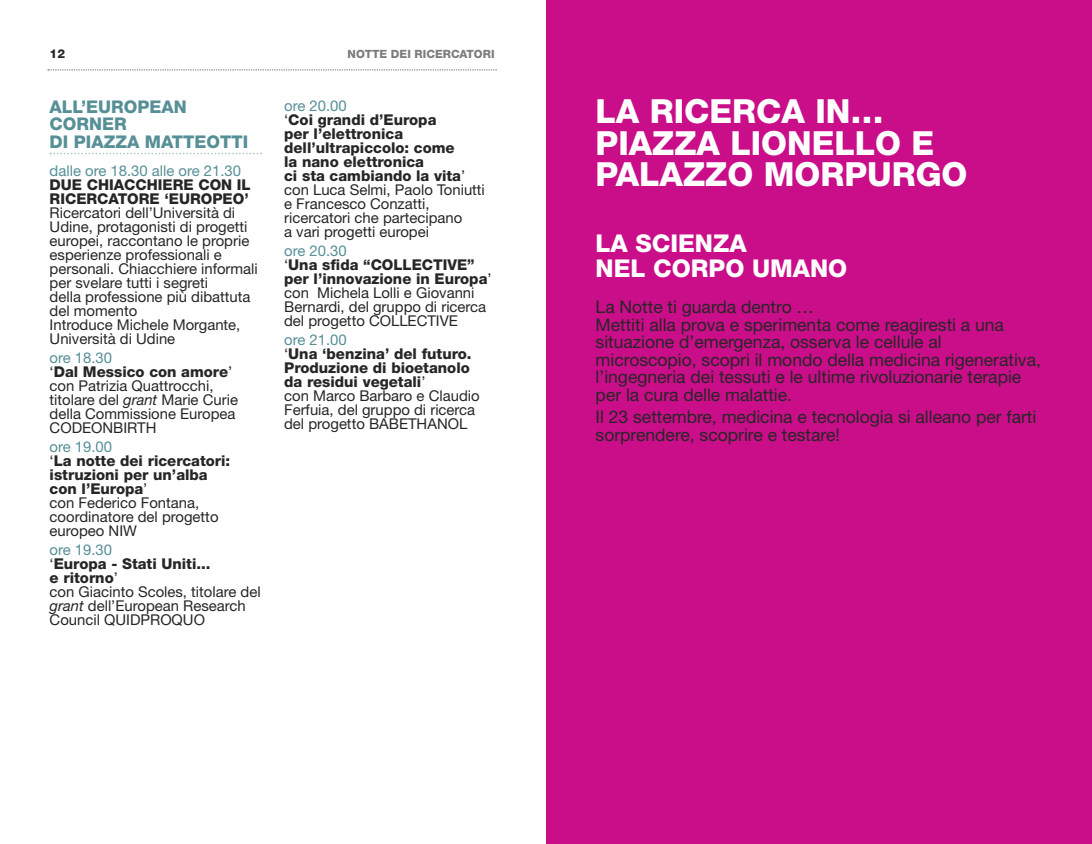
<style>
.page{position:relative;width:1092px;height:844px;background:#fff}
.page>*{position:absolute;margin:0;border:0;box-sizing:border-box;transform-origin:0 0}
.t1{font:800 33.25px/31.5px "Helvetica Neue";color:#fff}
.t2{font:800 24.5px/24.5px "Helvetica Neue";color:#fff}
.t3{font:17.5px/17.5px "Helvetica Neue";color:#272627}
.t4{font:800 17.5px/17.5px "Helvetica Neue";color:#578f97}
.t5{font:14.88px/14px "Helvetica Neue";color:#272627}
.t6{font:800 14.88px/14px "Helvetica Neue";color:#272627}
.t7{font:14.88px "Helvetica Neue";color:#578f97}
.t8{font:800 12.25px "Helvetica Neue";color:#272627}
.t9{font:800 11.38px "Helvetica Neue";color:#7d7d7d}
.s1{color:#578f97}
.s2{font-weight:800}
.s3{font-style:italic}
</style>
<div class="page">
<svg style="left:48px;top:69px;width:449px;height:1px"></svg>
<div style="left:546px;top:0;width:545px;height:843px;background:#ca0d89"></div>
<svg style="left:50px;top:153px;width:212px;height:1px"></svg>
<p class="t8" style="left:50px;top:50px;width:17px">12</p>
<p class="t9" style="left:347px;top:50px;width:148px">NOTTE DEI RICERCATORI</p>
<p class="t4" style="left:50px;top:99px;width:200px">ALL’EUROPEAN<br>CORNER<br>DI PIAZZA MATTEOTTI</p>
<p class="t7" style="left:50px;top:165px;width:193px">dalle ore 18.30 alle ore 21.30</p>
<p class="t6" style="left:50px;top:179px;width:202px">DUE CHIACCHIERE CON IL<br>RICERCATORE ‘EUROPEO’</p>
<p class="t5" style="left:50px;top:207px;width:210px">Ricercatori dell’Università di<br>Udine, protagonisti di progetti europei, raccontano le proprie esperienze professionali e personali. Chiacchiere informali per svelare tutti i segreti<br>della professione più dibattuta del momento<br>Introduce Michele Morgante,<br>Università di Udine</p>
<p class="t5" style="left:50px;top:352px;width:190px"><span class="s1">ore 18.30<br></span>‘<span class="s2">Dal Messico con amore</span>’ con Patrizia Quattrocchi, titolare del <span class="s3">grant</span> Marie Curie della Commissione Europea<br>CODEONBIRTH</p>
<p class="t5" style="left:50px;top:441px;width:182px"><span class="s1">ore 19.00<br></span>‘<span class="s2">La notte dei ricercatori: istruzioni per un’alba con l’Europa</span>’<br>con Federico Fontana, coordinatore del progetto europeo NIW</p>
<p class="t5" style="left:50px;top:544px;width:212px"><span class="s1">ore 19.30<br></span>‘<span class="s2">Europa - Stati Uniti...<br>e ritorno</span>’<br>con Giacinto Scoles, titolare del <span class="s3">grant</span> dell’European Research<br>Council QUIDPROQUO</p>
<p class="t5" style="left:284px;top:100px;width:202px"><span class="s1">ore 20.00<br></span>‘<span class="s2">Coi grandi d’Europa<br>per l’elettronica dell’ultrapiccolo: come<br>la nano elettronica<br>ci sta cambiando la vita</span>’ con Luca Selmi, Paolo Toniutti e Francesco Conzatti, ricercatori che partecipano<br>a vari progetti europei</p>
<p class="t5" style="left:284px;top:245px;width:209px"><span class="s1">ore 20.30<br></span>‘<span class="s2">Una sfida “COLLECTIVE” per l’innovazione in Europa</span>’ con Michela Lolli e Giovanni<br>Bernardi, del gruppo di ricerca del progetto COLLECTIVE</p>
<p class="t5" style="left:284px;top:334px;width:197px"><span class="s1">ore 21.00<br></span>‘<span class="s2">Una ‘benzina’ del futuro.<br>Produzione di bioetanolo da residui vegetali</span>’<br>con Marco Barbaro e Claudio<br>Ferfuia, del gruppo di ricerca del progetto BABETHANOL</p>
<h1 class="t1" style="left:595px;top:98px;width:373px">LA RICERCA IN…<br>PIAZZA LIONELLO E<br>PALAZZO MORPURGO</h1>
<h2 class="t2" style="left:595px;top:233px;width:253px">LA SCIENZA<br>NEL CORPO UMANO</h2>
<p class="t3" style="left:595px;top:300px;width:447px">La Notte ti guarda dentro …<br>Mettiti alla prova e sperimenta come reagiresti a una situazione d’emergenza, osserva le cellule al microscopio, scopri il mondo della medicina rigenerativa, l’ingegneria dei tessuti e le ultime rivoluzionarie terapie per la cura delle malattie.</p>
<p class="t3" style="left:595px;top:410px;width:442px">Il 23 settembre, medicina e tecnologia si alleano per farti sorprendere, scoprire e testare!</p>
</div>
